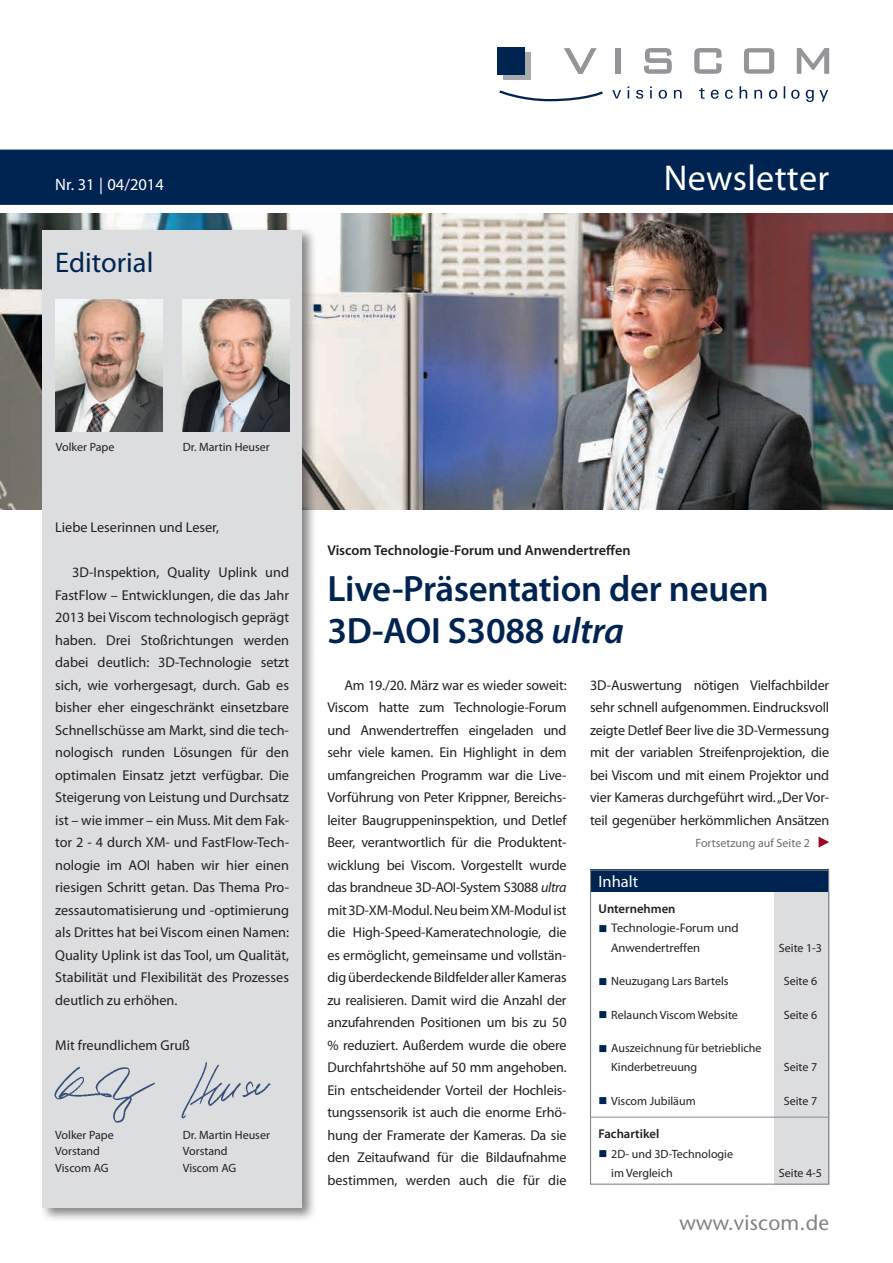
<style>
.page{position:relative;width:893px;height:1263px;background:#fff}
.page>*{position:absolute;margin:0;border:0;box-sizing:border-box;transform-origin:0 0}
.t1{font:600 36.75px/42px "Myriad Pro";letter-spacing:-.01em;color:#002451}
.t2{font:36px "Myriad Pro";letter-spacing:.01em;color:#fff}
.t3{font:28.5px "Myriad Pro";color:#002451}
.t4{font:21px "Stone Sans";letter-spacing:.01em;color:#808285}
.t5{font:16.5px "Myriad Pro";color:#fff}
.t6{font:14.25px/22.5px "Myriad Pro";color:#231f20;text-align:justify}
.t7{font:600 14.25px "Myriad Pro";color:#231f20}
.t8{font:600 12.75px "Myriad Pro";color:#231f20}
.t9{font:12px/16.5px "Myriad Pro";color:#231f20}
.t10{font:12px/19.5px "Stone Sans";color:#231f20}
.t11{font:12px "Myriad Pro";color:#6c6d70}
.s1{font-style:italic}
.s2{color:#002451}
</style>
<div class="page">
<div style="left:0;top:150px;width:893px;height:55px;background:#002451"></div>
<div style="left:503px;top:52px;width:27px;height:28px;background:#a8a9ad"></div>
<svg style="left:564px;top:48px;width:33px;height:26px"></svg>
<div style="left:615px;top:48px;width:5px;height:26px;background:#939598"></div>
<svg style="left:644px;top:48px;width:28px;height:26px"></svg>
<svg style="left:694px;top:48px;width:28px;height:26px"></svg>
<svg style="left:797px;top:48px;width:32px;height:26px"></svg>
<svg style="left:612px;top:90px;width:9px;height:8px"></svg>
<svg style="left:636px;top:90px;width:7px;height:9px"></svg>
<svg style="left:650px;top:87px;width:2px;height:11px"></svg>
<svg style="left:659px;top:90px;width:8px;height:9px"></svg>
<svg style="left:674px;top:90px;width:8px;height:8px"></svg>
<div style="left:497px;top:47px;width:28px;height:27px;background:#002451"></div>
<svg style="left:499px;top:90px;width:104px;height:12px"></svg>
<svg style="left:699px;top:88px;width:6px;height:11px"></svg>
<svg style="left:711px;top:90px;width:8px;height:9px"></svg>
<svg style="left:725px;top:90px;width:8px;height:9px"></svg>
<svg style="left:740px;top:86px;width:7px;height:13px"></svg>
<svg style="left:754px;top:90px;width:8px;height:9px"></svg>
<svg style="left:769px;top:90px;width:8px;height:9px"></svg>
<svg style="left:784px;top:86px;width:1px;height:13px"></svg>
<svg style="left:791px;top:90px;width:8px;height:9px"></svg>
<svg style="left:806px;top:90px;width:22px;height:12px"></svg>
<svg style="left:744px;top:48px;width:30px;height:26px"></svg>
<svg style="left:819px;top:837px;width:10px;height:10px"></svg>
<div style="left:774px;top:892px;width:55px;height:293px;background:#dcdddf"></div>
<div style="left:590px;top:870px;width:238px;height:22px;background:#002451"></div>
<div style="left:590px;top:870px;width:239px;height:315px;border:1px solid #808285"></div>
<img style="left:0;top:213px;width:893px;height:297px">
<div style="left:40px;top:227px;width:277px;height:995px;background:#231f20;opacity:.55"></div>
<div style="left:43px;top:230px;width:259px;height:977px;background:#dcdddf"></div>
<img style="left:181px;top:1062px;width:90px;height:57px">
<img style="left:54px;top:1066px;width:101px;height:57px">
<img style="left:183px;top:300px;width:106px;height:132px">
<img style="left:56px;top:300px;width:106px;height:132px">
<hr style="left:590px;top:1116px;width:239px;height:2px;background:#939598">
<p class="t5" style="left:55px;top:174px;width:110px">Nr. 31 | 04/2014</p>
<h3 class="t3" style="left:55px;top:245px;width:100px">Editorial</h3>
<h2 class="t2" style="left:664px;top:156px;width:167px">Newsletter</h2>
<p class="t9" style="left:56px;top:439px;width:60px">Volker Pape</p>
<p class="t9" style="left:183px;top:439px;width:89px">Dr. Martin Heuser</p>
<p class="t6" style="left:55px;top:516px;width:165px">Liebe Leserinnen und Leser,</p>
<p class="t6" style="left:55px;top:561px;width:235px;text-indent:17px">3D-Inspektion, Quality Uplink und FastFlow – Entwicklungen, die das Jahr 2013 bei Viscom technologisch geprägt haben. Drei Stoßrichtungen werden dabei deutlich: 3D-Technologie setzt sich, wie vorhergesagt, durch. Gab es bisher eher eingeschränkt einsetzbare Schnellschüsse am Markt, sind die tech&shy;nologisch runden Lösungen für den optimalen Einsatz jetzt verfügbar. Die Steigerung von Leistung und Durchsatz ist – wie immer – ein Muss. Mit dem Fak&shy;tor 2 - 4 durch XM- und FastFlow-Tech&shy;nologie im AOI haben wir hier einen riesigen Schritt getan. Das Thema Pro&shy;zessautomatisierung und -optimierung als Drittes hat bei Viscom einen Namen:<br>Quality Uplink ist das Tool, um Qualität, Stabilität und Flexibilität des Prozesses deutlich zu erhöhen.</p>
<p class="t6" style="left:55px;top:1033px;width:136px">Mit freundlichem Gruß</p>
<p class="t9" style="left:55px;top:1126px;width:60px">Volker Pape<br>Vorstand<br>Viscom AG</p>
<p class="t9" style="left:183px;top:1126px;width:89px">Dr. Martin Heuser<br>Vorstand<br>Viscom AG</p>
<p class="t7" style="left:327px;top:541px;width:305px">Viscom Technologie-Forum und Anwendertreffen</p>
<h1 class="t1" style="left:327px;top:567px;width:443px">Live-Präsentation der neuen<br>3D-AOI S3088 <span class="s1">ultra</span></h1>
<p class="t6" style="left:327px;top:673px;width:241px;text-indent:17px">Am 19./20. März war es wieder soweit:<br>Viscom hatte zum Technologie-Forum und Anwendertreffen eingeladen und sehr viele kamen. Ein Highlight in dem umfangreichen Programm war die Live-Vorführung von Peter Krippner, Bereichs&shy;leiter Baugruppeninspektion, und Detlef Beer, verantwortlich für die Produktent&shy;wicklung bei Viscom. Vorgestellt wurde das brandneue 3D-AOI-System S3088 <span class="s1">ultra </span>mit 3D-XM-Modul. Neu beim XM-Modul ist die High-Speed-Kameratechnologie, die es ermöglicht, gemeinsame und vollstän&shy;dig überdeckende Bildfelder aller Kameras zu realisieren. Damit wird die Anzahl der anzufahrenden Positionen um bis zu 50 % reduziert. Außerdem wurde die obere Durchfahrtshöhe auf 50 mm angehoben.<br>Ein entscheidender Vorteil der Hochleis&shy;tungssensorik ist auch die enorme Erhö&shy;hung der Framerate der Kameras. Da sie den Zeitaufwand für die Bildaufnahme bestimmen, werden auch die für die</p>
<p class="t6" style="left:590px;top:673px;width:241px">3D-Auswertung nötigen Vielfachbilder sehr schnell aufgenommen. Eindrucksvoll zeigte Detlef Beer live die 3D-Vermessung mit der variablen Streifenprojektion, die bei Viscom und mit einem Projektor und vier Kameras durchgeführt wird. „Der Vor&shy;teil gegenüber herkömmlichen Ansätzen</p>
<h3 class="t4" style="left:680px;top:1210px;width:151px">www.viscom.de</h3>
<p class="t11" style="left:695px;top:835px;width:116px">Fortsetzung auf Seite 2</p>
<p class="t5" style="left:598px;top:871px;width:41px">Inhalt</p>
<p class="t8" style="left:598px;top:900px;width:79px">Unternehmen</p>
<p class="t10" style="left:611px;top:918px;width:129px;text-indent:-13px"><span class="s2">■</span> Technologie-Forum und<br>Anwendertreffen</p>
<p class="t9" style="left:779px;top:939px;width:45px">Seite 1-3</p>
<p class="t9" style="left:598px;top:973px;width:132px"><span class="s2">■</span> Neuzugang Lars Bartels</p>
<p class="t9" style="left:784px;top:973px;width:35px">Seite 6</p>
<p class="t9" style="left:598px;top:1006px;width:141px"><span class="s2">■</span> Relaunch Viscom Website</p>
<p class="t9" style="left:784px;top:1006px;width:35px">Seite 6</p>
<p class="t9" style="left:611px;top:1038px;width:152px;line-height:19.5px;text-indent:-13px"><span class="s2">■</span> Auszeichnung für betriebliche<br>Kinderbetreuung</p>
<p class="t9" style="left:784px;top:1059px;width:35px">Seite 7</p>
<p class="t9" style="left:598px;top:1092px;width:99px"><span class="s2">■</span> Viscom Jubiläum</p>
<p class="t9" style="left:784px;top:1092px;width:35px">Seite 7</p>
<p class="t8" style="left:598px;top:1125px;width:62px">Fachartikel</p>
<p class="t9" style="left:611px;top:1143px;width:123px;line-height:19.5px;text-indent:-13px"><span class="s2">■</span> 2D- und 3D-Technologie im Vergleich</p>
<p class="t9" style="left:779px;top:1164px;width:45px">Seite 4-5</p>
</div>
